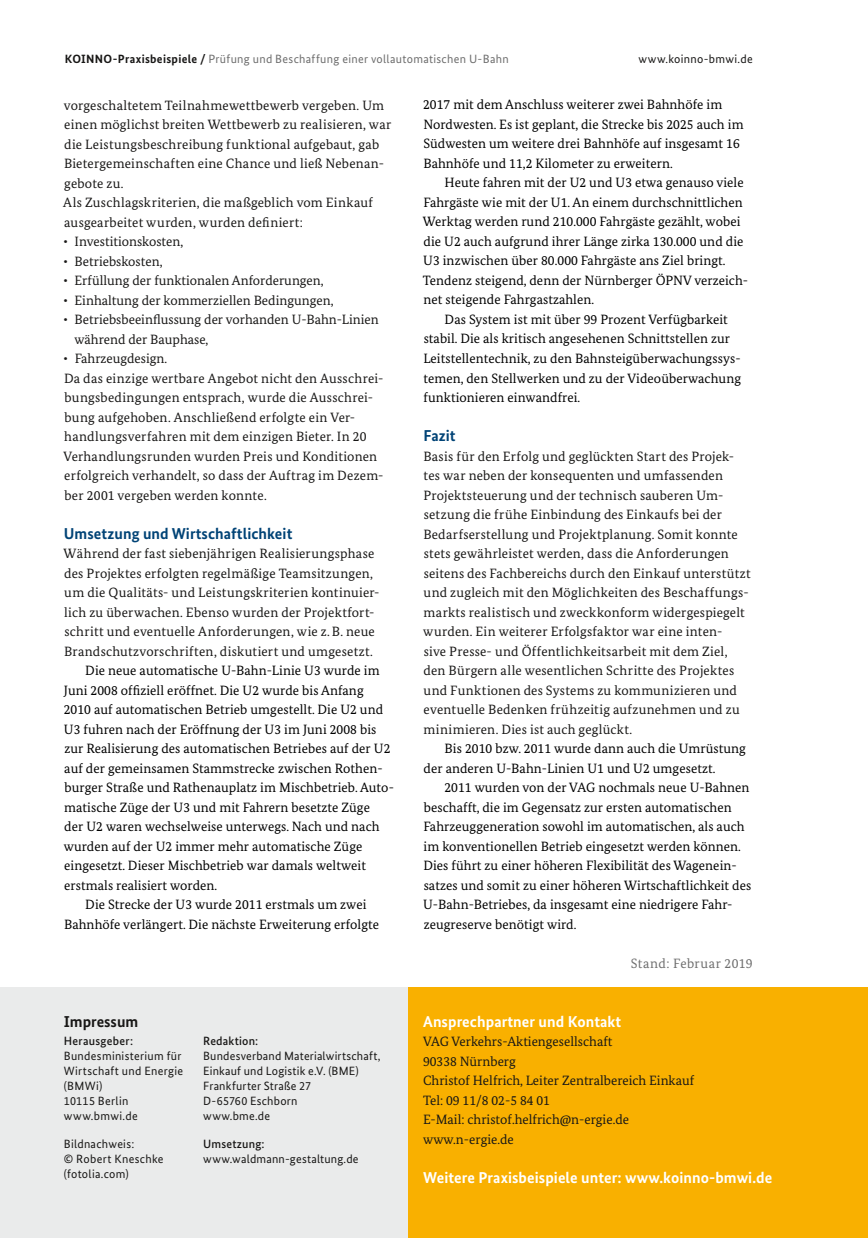
<style>
.page{position:relative;width:868px;height:1238px;background:#fff}
.page>*{position:absolute;margin:0;border:0;box-sizing:border-box;transform-origin:0 0}
.t1{font:700 15.75px "Bundes Sans";letter-spacing:.005em;color:#fff}
.t2{font:700 15.75px "Bundes Sans";letter-spacing:.005em;color:#004376}
.t3{font:700 15.75px "Bundes Sans";color:#181716}
.t4{font:13.5px/19.5px "Bundes Serif";letter-spacing:.015em;color:#181716}
.t5{font:13.5px/19.5px "Bundes Serif";letter-spacing:.005em;color:#000}
.t6{font:13.5px "Bundes Serif";letter-spacing:.035em;color:#6e6e6e}
.t7{font:12px/15px "Bundes Sans";letter-spacing:.02em;color:#181716}
.t8{font:12px "Bundes Sans";letter-spacing:.025em;color:#6e6e6e}
.t9{font:500 12px "Bundes Sans";letter-spacing:.015em;color:#181716}
.s1{font-weight:700;color:#181716}
</style>
<div class="page">
<div style="left:0;top:987px;width:408px;height:250px;background:#eaebeb"></div>
<div style="left:408px;top:987px;width:459px;height:250px;background:#f9b000"></div>
<p class="t8" style="left:65px;top:52px;width:445px"><span class="s1">KOINNO-Praxisbeispiele /</span> Prüfung und Beschaffung einer vollautomatischen U-Bahn</p>
<p class="t7" style="left:638px;top:52px;width:116px">www.koinno-bmwi.de</p>
<p class="t4" style="left:63px;top:95px;width:329px">vorgeschaltetem Teilnahmewettbewerb vergeben. Um einen möglichst breiten Wettbewerb zu realisieren, war die Leistungsbeschreibung funktional aufgebaut, gab Bietergemeinschaften eine Chance und ließ Nebenan&shy;gebote zu.<br>Als Zuschlagskriterien, die maßgeblich vom Einkauf ausgearbeitet wurden, wurden definiert:</p>
<p class="t4" style="left:64px;top:231px;width:121px">• Investitionskosten,</p>
<p class="t4" style="left:64px;top:251px;width:100px">• Betriebskosten,</p>
<p class="t4" style="left:64px;top:270px;width:261px">• Erfüllung der funktionalen Anforderungen,</p>
<p class="t4" style="left:64px;top:290px;width:271px">• Einhaltung der kommerziellen Bedingungen,</p>
<p class="t4" style="left:74px;top:309px;width:306px;text-indent:-11px">• Betriebsbeeinflussung der vorhanden U-Bahn-Linien während der Bauphase,</p>
<p class="t4" style="left:63px;top:348px;width:321px">• Fahrzeugdesign.<br>Da das einzige wertbare Angebot nicht den Ausschrei&shy;bungsbedingungen entsprach, wurde die Ausschrei&shy;bung aufgehoben. Anschließend erfolgte ein Ver&shy;handlungsverfahren mit dem einzigen Bieter. In 20<br>Verhandlungsrunden wurden Preis und Konditionen erfolgreich verhandelt, so dass der Auftrag im Dezem&shy;ber 2001 vergeben werden konnte.</p>
<p class="t2" style="left:64px;top:523px;width:230px">Umsetzung und Wirtschaftlichkeit</p>
<p class="t4" style="left:64px;top:543px;width:317px">Während der fast siebenjährigen Realisierungsphase des Projektes erfolgten regelmäßige Teamsitzungen, um die Qualitäts- und Leistungskriterien kontinuier&shy;lich zu überwachen. Ebenso wurden der Projektfort&shy;schritt und eventuelle Anforderungen, wie z.B. neue Brandschutzvorschriften, diskutiert und umgesetzt.</p>
<p class="t5" style="left:85px;top:660px;width:296px">Die neue automatische U-Bahn-Linie U3 wurde im</p>
<p class="t5" style="left:64px;top:680px;width:301px">Juni 2008 offiziell eröffnet. Die U2 wurde bis Anfang</p>
<p class="t5" style="left:64px;top:699px;width:321px">2010 auf automatischen Betrieb umgestellt. Die U2 und</p>
<p class="t5" style="left:64px;top:719px;width:314px">U3 fuhren nach der Eröffnung der U3 im Juni 2008 bis</p>
<p class="t5" style="left:64px;top:738px;width:327px">zur Realisierung des automatischen Betriebes auf der U2</p>
<p class="t5" style="left:64px;top:758px;width:320px">auf der gemeinsamen Stammstrecke zwischen Rothen-</p>
<p class="t5" style="left:64px;top:777px;width:331px">burger Straße und Rathenauplatz im Mischbetrieb. Auto-</p>
<p class="t5" style="left:64px;top:797px;width:307px">matische Züge der U3 und mit Fahrern besetzte Züge</p>
<p class="t5" style="left:64px;top:816px;width:317px">der U2 waren wechselweise unterwegs. Nach und nach</p>
<p class="t5" style="left:64px;top:836px;width:300px">wurden auf der U2 immer mehr automatische Züge</p>
<p class="t5" style="left:64px;top:855px;width:303px">eingesetzt. Dieser Mischbetrieb war damals weltweit</p>
<p class="t5" style="left:64px;top:875px;width:155px">erstmals realisiert worden.</p>
<p class="t5" style="left:85px;top:894px;width:283px">Die Strecke der U3 wurde 2011 erstmals um zwei</p>
<p class="t5" style="left:64px;top:914px;width:316px">Bahnhöfe verlängert. Die nächste Erweiterung erfolgte</p>
<p class="t3" style="left:64px;top:1011px;width:76px">Impressum</p>
<p class="t9" style="left:64px;top:1033px;width:71px">Herausgeber:</p>
<p class="t7" style="left:64px;top:1047px;width:121px">Bundesministerium für<br>Wirtschaft und Energie (BMWi)<br>10115 Berlin www.bmwi.de</p>
<p class="t7" style="left:64px;top:1135px;width:101px">Bildnachweis:<br>© Robert Kneschke (fotolia.com)</p>
<p class="t9" style="left:203px;top:1033px;width:57px">Redaktion:</p>
<p class="t7" style="left:203px;top:1047px;width:179px">Bundesverband Materialwirtschaft,<br>Einkauf und Logistik e.V. (BME)<br>Frankfurter Straße 27<br>D-65760 Eschborn<br>www.bme.de</p>
<p class="t9" style="left:203px;top:1135px;width:63px">Umsetzung:</p>
<p class="t7" style="left:203px;top:1150px;width:157px">www.waldmann-gestaltung.de</p>
<p class="t5" style="left:423px;top:95px;width:322px">2017 mit dem Anschluss weiterer zwei Bahnhöfe im Nordwesten. Es ist geplant, die Strecke bis 2025 auch im Südwesten um weitere drei Bahnhöfe auf insgesamt 16<br>Bahnhöfe und 11,2 Kilometer zu erweitern.</p>
<p class="t5" style="left:444px;top:173px;width:300px">Heute fahren mit der U2 und U3 etwa genauso viele</p>
<p class="t5" style="left:423px;top:192px;width:321px">Fahrgäste wie mit der U1. An einem durchschnittlichen</p>
<p class="t5" style="left:423px;top:212px;width:319px">Werktag werden rund 210.000 Fahrgäste gezählt, wobei</p>
<p class="t5" style="left:423px;top:231px;width:321px">die U2 auch aufgrund ihrer Länge zirka 130.000 und die</p>
<p class="t5" style="left:423px;top:251px;width:304px">U3 inzwischen über 80.000 Fahrgäste ans Ziel bringt.</p>
<p class="t5" style="left:423px;top:270px;width:327px">Tendenz steigend, denn der Nürnberger ÖPNV verzeich-</p>
<p class="t5" style="left:423px;top:290px;width:172px">net steigende Fahrgastzahlen.</p>
<p class="t5" style="left:444px;top:309px;width:284px">Das System ist mit über 99 Prozent Verfügbarkeit</p>
<p class="t5" style="left:423px;top:329px;width:308px">stabil. Die als kritisch angesehenen Schnittstellen zur</p>
<p class="t5" style="left:423px;top:348px;width:319px">Leitstellentechnik, zu den Bahnsteigüberwachungssys-</p>
<p class="t5" style="left:423px;top:368px;width:319px">temen, den Stellwerken und zu der Videoüberwachung</p>
<p class="t5" style="left:423px;top:387px;width:158px">funktionieren einwandfrei.</p>
<p class="t2" style="left:423px;top:426px;width:34px">Fazit</p>
<p class="t4" style="left:423px;top:446px;width:329px">Basis für den Erfolg und geglückten Start des Projek&shy;tes war neben der konsequenten und umfassenden Projektsteuerung und der technisch sauberen Um&shy;setzung die frühe Einbindung des Einkaufs bei der Bedarfserstellung und Projektplanung. Somit konnte stets gewährleistet werden, dass die Anforderungen seitens des Fachbereichs durch den Einkauf unterstützt und zugleich mit den Möglichkeiten des Beschaffungs&shy;markts realistisch und zweckkonform widergespiegelt wurden. Ein weiterer Erfolgsfaktor war eine inten-<br>sive Presse- und Öffentlichkeitsarbeit mit dem Ziel, den Bürgern alle wesentlichen Schritte des Projektes und Funktionen des Systems zu kommunizieren und eventuelle Bedenken frühzeitig aufzunehmen und zu minimieren. Dies ist auch geglückt.</p>
<p class="t5" style="left:423px;top:738px;width:324px;text-indent:21px">Bis 2010 bzw. 2011 wurde dann auch die Umrüstung der anderen U-Bahn-Linien U1 und U2 umgesetzt.</p>
<p class="t5" style="left:423px;top:777px;width:329px;text-indent:21px">2011 wurden von der VAG nochmals neue U-Bahnen beschafft, die im Gegensatz zur ersten automatischen Fahrzeuggeneration sowohl im automatischen, als auch im konventionellen Betrieb eingesetzt werden können.<br>Dies führt zu einer höheren Flexibilität des Wagenein&shy;satzes und somit zu einer höheren Wirtschaftlichkeit des U-Bahn-Betriebes, da insgesamt eine niedrigere Fahr&shy;zeugreserve benötigt wird.</p>
<p class="t6" style="left:631px;top:955px;width:123px">Stand: Februar 2019</p>
<p class="t1" style="left:423px;top:1011px;width:200px">Ansprechpartner und Kontakt</p>
<p class="t4" style="left:423px;top:1031px;width:272px">VAG Verkehrs-Aktiengesellschaft<br>90338 Nürnberg<br>Christof Helfrich, Leiter Zentralbereich Einkauf<br>Tel: 09 11/8 02-5 84 01<br>E-Mail: christof.helfrich@n-ergie.de www.n-ergie.de</p>
<p class="t1" style="left:423px;top:1167px;width:350px">Weitere Praxisbeispiele unter: www.koinno-bmwi.de</p>
</div>
